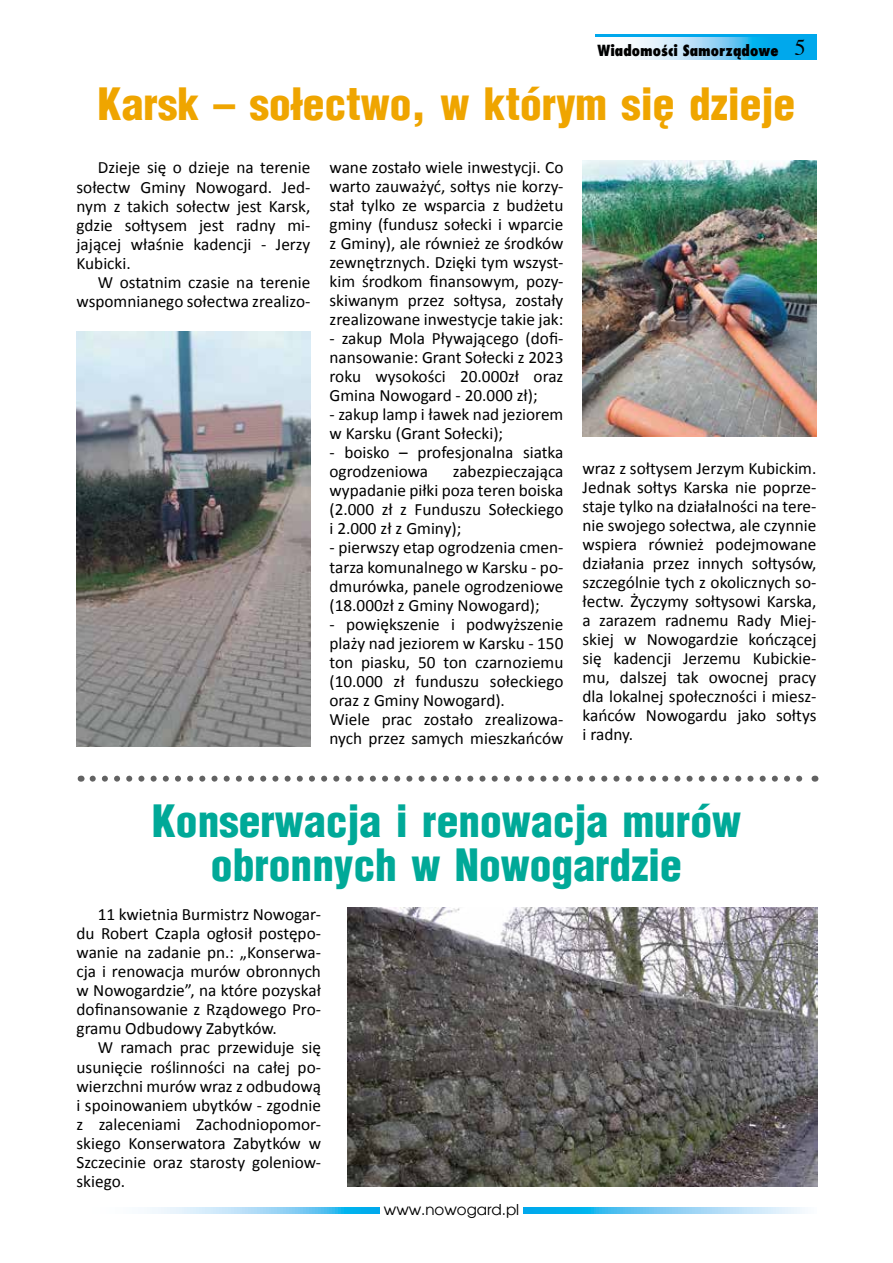
<style>
.page{position:relative;width:893px;height:1263px;background:#fff}
.page>*{position:absolute;margin:0;border:0;box-sizing:border-box;transform-origin:0 0}
.t1{font:900 43.5px/43.5px "Switzerland Cond";color:#00a998;text-align:center}
.t2{font:900 43.5px "Switzerland Cond";color:#efa500}
.t3{font:17.25px/19px "Calibri";color:#000;text-align:justify}
.t4{font:800 15px "Fujiyama";color:#000}
.t5{font:15px "Avalon";color:#000}
.s1{font-family:"Times";font-weight:400;font-size:22.5px}
</style>
<div class="page">
<div style="left:595px;top:34px;width:221px;height:26px;background:#00a8ec"></div>
<svg style="left:595px;top:37px;width:161px;height:23px;background:#bae3f8"></svg>
<svg style="left:147px;top:1207px;width:658px;height:6px;background:#81d0f4"></svg>
<div style="left:380px;top:1203px;width:143px;height:15px;background:#fff"></div>
<img style="left:583px;top:161px;width:233px;height:276px">
<img style="left:77px;top:331px;width:233px;height:416px">
<img style="left:348px;top:907px;width:469px;height:280px">
<svg style="left:93px;top:776px;width:710px;height:6px"></svg>
<p class="t4" style="left:598px;top:40px;width:210px">Wiadomości Samorządowe <span class="s1">5</span></p>
<h1 class="t2" style="left:98px;top:76px;width:699px">Karsk – sołectwo, w którym się dzieje</h1>
<p class="t3" style="left:330px;top:157px;width:235px">wane zostało wiele inwestycji. Co warto zauważyć, sołtys nie korzy&shy;stał tylko ze wsparcia z budżetu gminy (fundusz sołecki i wparcie z Gminy), ale również ze środków zewnętrznych. Dzięki tym wszyst&shy;kim środkom finansowym, pozy&shy;skiwanym przez sołtysa, zostały zrealizowane inwestycje takie jak:</p>
<p class="t3" style="left:330px;top:329px;width:235px">- zakup Mola Pływającego (dofi&shy;nansowanie: Grant Sołecki z 2023 roku wysokości 20.000zł oraz Gmina Nowogard - 20.000 zł);</p>
<p class="t3" style="left:330px;top:405px;width:235px">- zakup lamp i ławek nad jeziorem w Karsku (Grant Sołecki);</p>
<p class="t3" style="left:330px;top:443px;width:235px">- boisko – profesjonalna siatka ogrodzeniowa</p>
<p class="t3" style="left:77px;top:158px;width:235px;text-indent:21px">Dzieje się o dzieje na terenie sołectw Gminy Nowogard. Jed&shy;nym z takich sołectw jest Karsk, gdzie sołtysem jest radny mi&shy;jającej właśnie kadencji - Jerzy Kubicki.</p>
<p class="t3" style="left:77px;top:273px;width:235px;text-align:right">W ostatnim czasie na terenie wspomnianego sołectwa zrealizo-</p>
<p class="t3" style="left:583px;top:458px;width:235px">wraz z sołtysem Jerzym Kubickim.<br>Jednak sołtys Karska nie poprze&shy;staje tylko na działalności na tere&shy;nie swojego sołectwa, ale czynnie wspiera również podejmowane działania przez innych sołtysów, szczególnie tych z okolicznych so&shy;łectw. Życzymy sołtysowi Karska, a zarazem radnemu Rady Miej&shy;skiej w Nowogardzie kończącej się kadencji Jerzemu Kubickie&shy;mu, dalszej tak owocnej pracy dla lokalnej społeczności i miesz&shy;kańców Nowogardu jako sołtys i radny.</p>
<p class="t3" style="left:330px;top:462px;width:235px;text-indent:123px">zabezpieczająca wypadanie piłki poza teren boiska (2.000 zł z Funduszu Sołeckiego i 2.000 zł z Gminy);</p>
<p class="t3" style="left:330px;top:538px;width:235px">- pierwszy etap ogrodzenia cmen&shy;tarza komunalnego w Karsku - po&shy;dmurówka, panele ogrodzeniowe (18.000zł z Gminy Nowogard);</p>
<p class="t3" style="left:330px;top:614px;width:235px;text-align:left">- powiększenie i podwyższenie plaży nad jeziorem w Karsku - 150 ton piasku, 50 ton czarnoziemu (10.000 zł funduszu sołeckiego oraz z Gminy Nowogard).<br>Wiele prac zostało zrealizowa&shy;nych przez samych mieszkańców</p>
<h1 class="t1" style="left:152px;top:798px;width:591px">Konserwacja i renowacja murów obronnych w Nowogardzie</h1>
<p class="t3" style="left:77px;top:905px;width:246px;text-indent:21px">11 kwietnia Burmistrz Nowogar&shy;du Robert Czapla ogłosił postępo&shy;wanie na zadanie pn.: „Konserwa&shy;cja i renowacja murów obronnych w Nowogardzie”, na które pozyskał dofinansowanie z Rządowego Pro&shy;gramu Odbudowy Zabytków.</p>
<p class="t3" style="left:77px;top:1038px;width:246px;text-indent:21px">W ramach prac przewiduje się usunięcie roślinności na całej po&shy;wierzchni murów wraz z odbudową i spoinowaniem ubytków - zgodnie z zaleceniami Zachodniopomor&shy;skiego Konserwatora Zabytków w Szczecinie oraz starosty goleniow&shy;skiego.</p>
<p class="t5" style="left:384px;top:1200px;width:137px">www.nowogard.pl</p>
</div>
